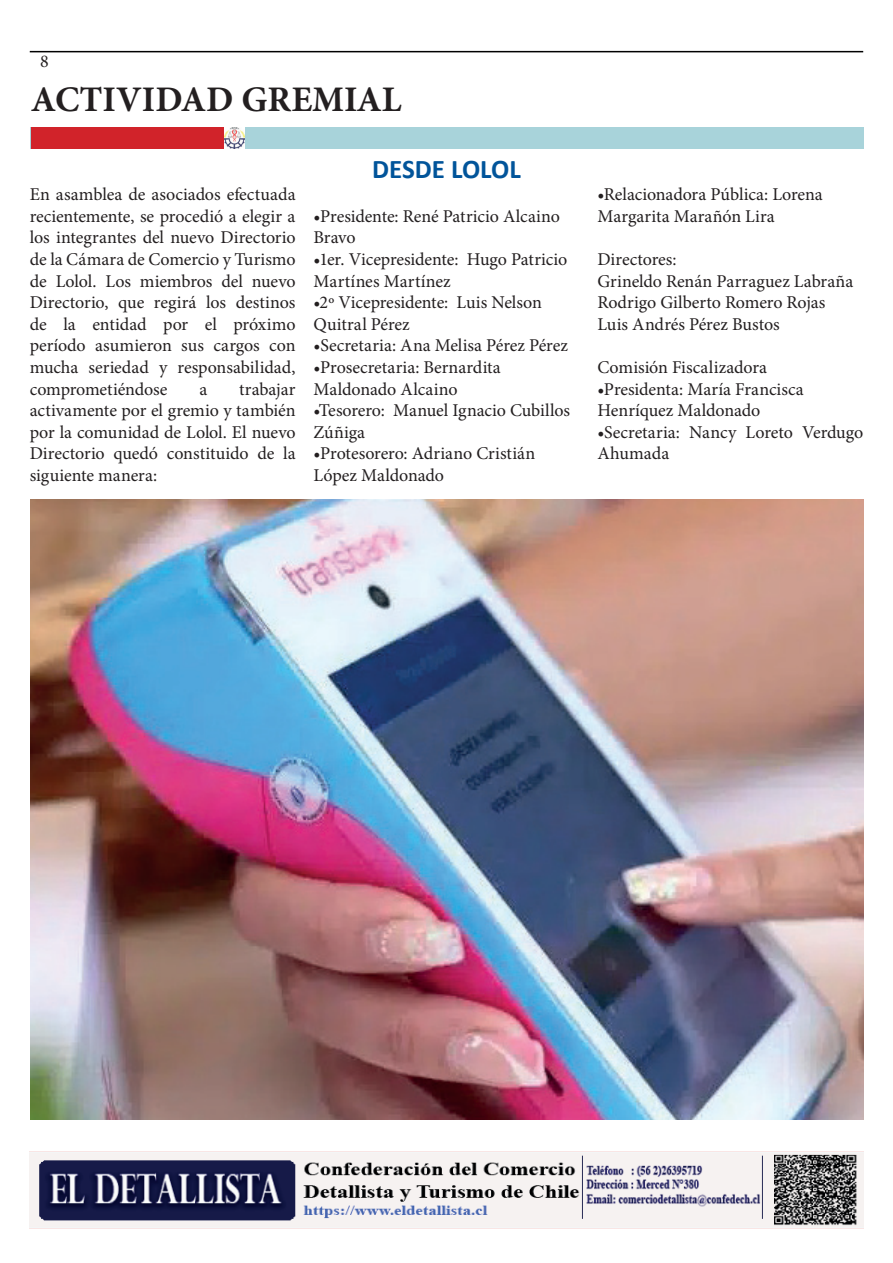
<style>
.page{position:relative;width:893px;height:1263px;background:#fff}
.page>*{position:absolute;margin:0;border:0;box-sizing:border-box;transform-origin:0 0}
.t1{font:700 36px "Minion Pro";color:#231f20}
.t2{font:700 27px "Calibri";color:#01549a}
.t3{font:18px/21.6px "Minion Pro";letter-spacing:-.005em;color:#231f20}
</style>
<div class="page">
<img style="left:30px;top:1152px;width:833px;height:77px">
<hr style="left:30px;top:51px;width:833px;height:1px;background:#000">
<div style="left:30px;top:128px;width:833px;height:21px;background:#a8d3da"></div>
<div style="left:31px;top:128px;width:204px;height:21px;background:#d1232a"></div>
<img style="left:224px;top:128px;width:21px;height:21px">
<img style="left:31px;top:500px;width:832px;height:619px">
<p class="t3" style="left:40px;top:51px;width:10px">8</p>
<h1 class="t1" style="left:31px;top:74px;width:372px">ACTIVIDAD GREMIAL</h1>
<p class="t3" style="left:30px;top:184px;width:267px;text-align:justify">En asamblea de asociados efectuada recientemente, se procedió a elegir a los integrantes del nuevo Directorio de la Cámara de Comercio y Turismo de Lolol. Los miembros del nuevo Directorio, que regirá los destinos de la entidad por el próximo período asumieron sus cargos con mucha seriedad y responsabilidad, comprometiéndose</p>
<p class="t3" style="left:30px;top:378px;width:267px;text-align:justify;text-indent:209px">trabajar activamente por el gremio y también por la comunidad de Lolol. El nuevo Directorio quedó constituido de la siguiente manera:</p>
<p class="t3" style="left:199px;top:378px;width:9px">a</p>
<h2 class="t2" style="left:372px;top:152px;width:150px">DESDE LOLOL</h2>
<p class="t3" style="left:314px;top:205px;width:248px">•Presidente: René Patricio Alcaino<br>Bravo</p>
<p class="t3" style="left:314px;top:249px;width:255px">•1er. Vicepresidente: Hugo Patricio<br>Martínes Martínez</p>
<p class="t3" style="left:314px;top:292px;width:230px">•2º Vicepresidente: Luis Nelson<br>Quitral Pérez</p>
<p class="t3" style="left:314px;top:335px;width:256px">•Secretaria: Ana Melisa Pérez Pérez</p>
<p class="t3" style="left:314px;top:357px;width:189px">•Prosecretaria: Bernardita<br>Maldonado Alcaino</p>
<p class="t3" style="left:314px;top:400px;width:258px">•Tesorero: Manuel Ignacio Cubillos<br>Zúñiga</p>
<p class="t3" style="left:314px;top:443px;width:223px">•Protesorero: Adriano Cristián<br>López Maldonado</p>
<p class="t3" style="left:597px;top:184px;width:227px">•Relacionadora Pública: Lorena<br>Margarita Marañón Lira</p>
<p class="t3" style="left:597px;top:249px;width:257px">Directores:<br>Grineldo Renán Parraguez Labraña<br>Rodrigo Gilberto Romero Rojas<br>Luis Andrés Pérez Bustos</p>
<p class="t3" style="left:597px;top:357px;width:171px">Comisión Fiscalizadora</p>
<p class="t3" style="left:597px;top:378px;width:208px">•Presidenta: María Francisca<br>Henríquez Maldonado</p>
<p class="t3" style="left:597px;top:421px;width:267px">•Secretaria: Nancy Loreto Verdugo<br>Ahumada</p>
</div>
